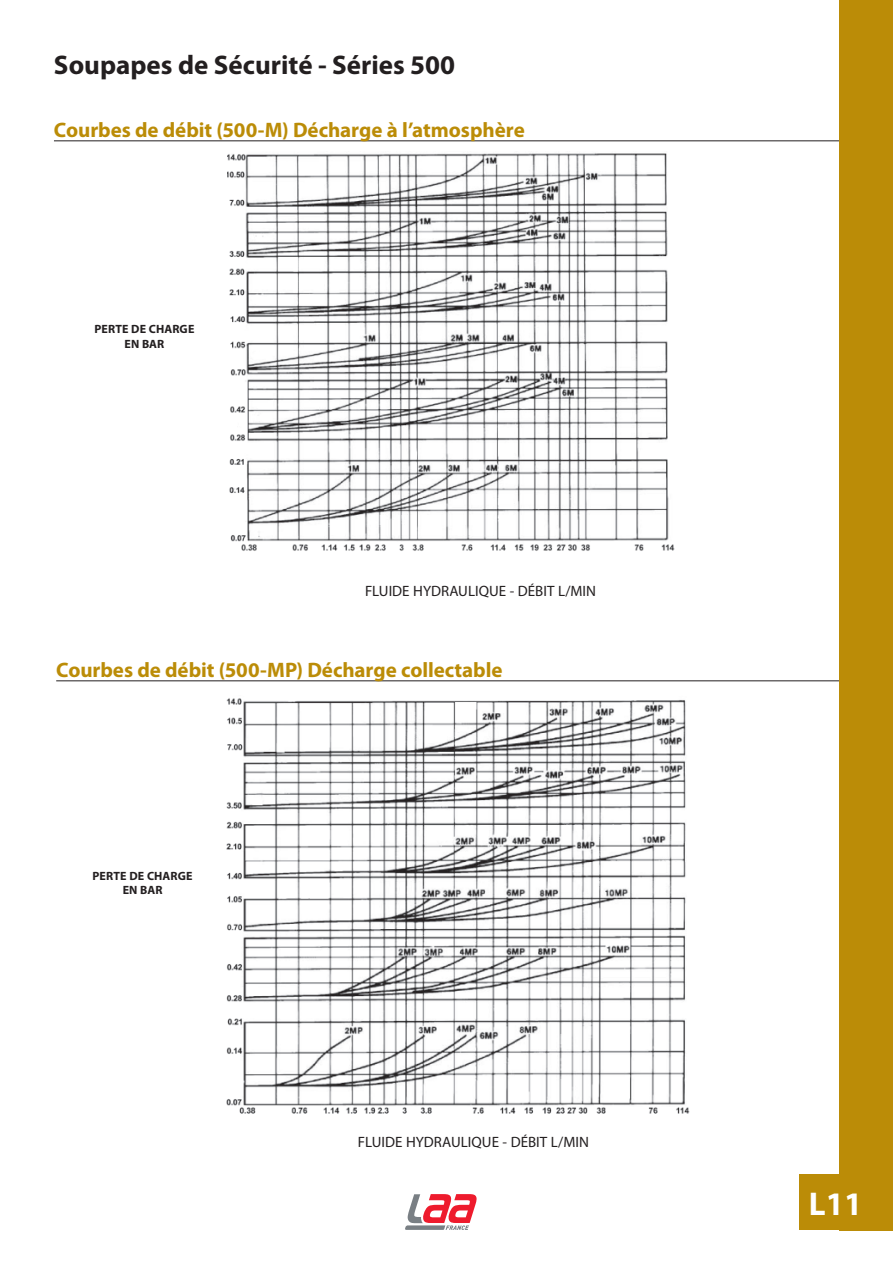
<style>
.page{position:relative;width:893px;height:1263px;background:#fff}
.page>*{position:absolute;margin:0;border:0;box-sizing:border-box;transform-origin:0 0}
.t1{font:700 33px "Myriad Pro";color:#fff}
.t2{font:700 27px "Myriad Pro";color:#231f20}
.t3{font:700 21px "Myriad Pro";color:#bb8c07}
.t4{font:15px "Myriad Pro";color:#231f20}
.t5{font:700 12px/14.4px "Myriad Pro";letter-spacing:.01em;color:#231f20;text-align:center}
</style>
<div class="page">
<div style="left:839px;top:0;width:54px;height:1230px;background:#bb8c07"></div>
<div style="left:799px;top:1175px;width:73px;height:55px;background:#bb8c07"></div>
<svg style="left:405px;top:1194px;width:72px;height:36px"></svg>
<hr style="left:54px;top:140px;width:785px;height:1px;background:#231f20">
<hr style="left:56px;top:680px;width:783px;height:1px;background:#231f20">
<img style="left:226px;top:698px;width:464px;height:416px">
<img style="left:227px;top:153px;width:448px;height:398px">
<p class="t2" style="left:54px;top:55px;width:403px">Soupapes de Sécurité - Séries 500</p>
<p class="t3" style="left:54px;top:122px;width:472px">Courbes de débit (500-M) Décharge à l’atmosphère</p>
<p class="t5" style="left:94px;top:323px;width:101px">PERTE DE CHARGE<br>EN BAR</p>
<p class="t4" style="left:365px;top:586px;width:232px">FLUIDE HYDRAULIQUE - DÉBIT L/MIN</p>
<p class="t3" style="left:56px;top:662px;width:448px">Courbes de débit (500-MP) Décharge collectable</p>
<p class="t5" style="left:93px;top:869px;width:101px">PERTE DE CHARGE<br>EN BAR</p>
<p class="t4" style="left:358px;top:1136px;width:232px">FLUIDE HYDRAULIQUE - DÉBIT L/MIN</p>
<h1 class="t1" style="left:809px;top:1191px;width:55px">L11</h1>
</div>
